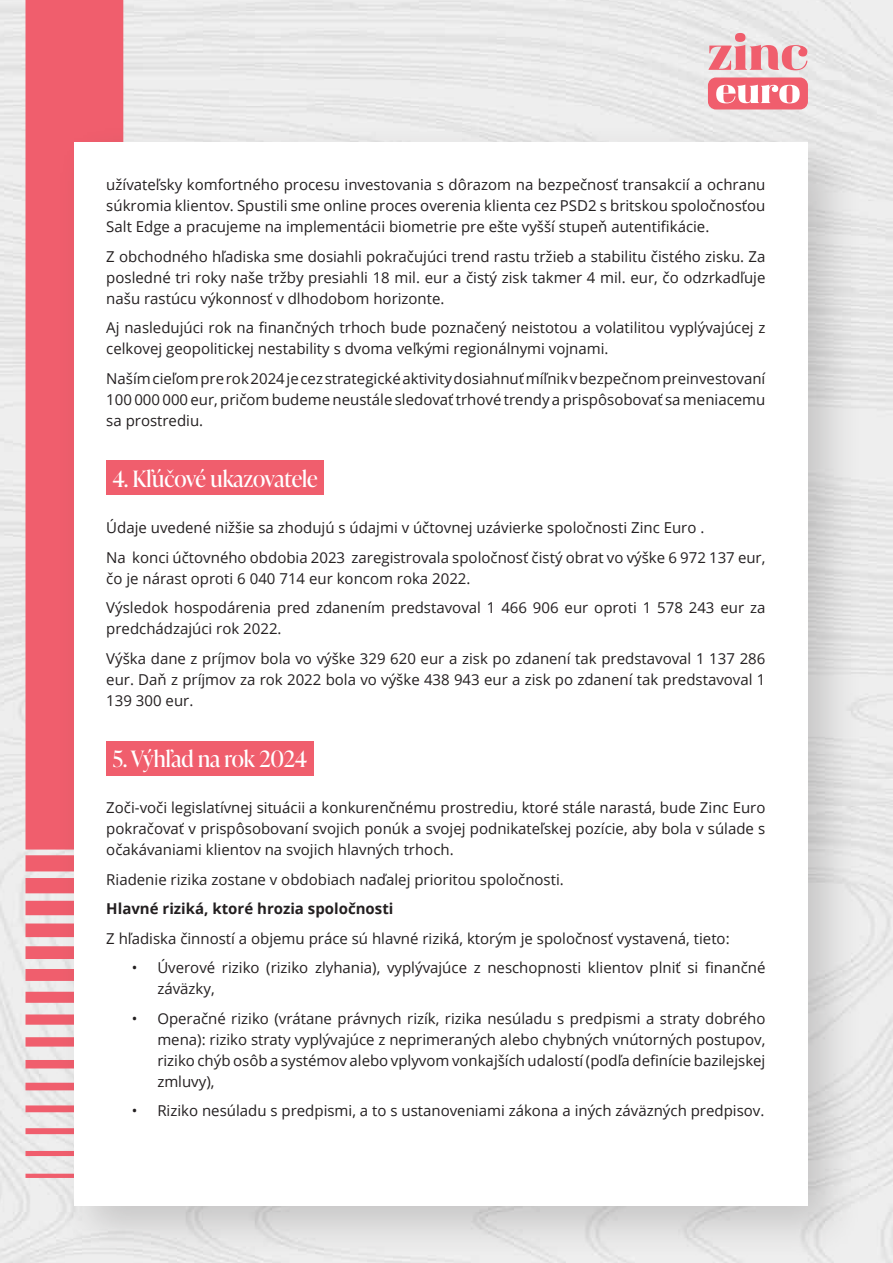
<style>
.page{position:relative;width:893px;height:1263px;background:#fff}
.page>*{position:absolute;margin:0;border:0;box-sizing:border-box;transform-origin:0 0}
.t1{font:22.5px "Ivy Presto Display";letter-spacing:-.005em;color:#fff}
.t2{font:15px/21px "Open Sans";color:#231f20}
.t3{font:700 15px "Open Sans";color:#231f20}
</style>
<div class="page">
<img style="left:0;top:0;width:893px;height:1263px">
<svg style="left:708px;top:33px;width:99px;height:37px"></svg>
<div style="left:708px;top:77px;width:100px;height:32px;background:#f05e6d;border-radius:8px"></div>
<svg style="left:716px;top:85px;width:84px;height:18px"></svg>
<svg style="left:26px;top:0;width:97px;height:1178px;fill:#f05e6d"></svg>
<div style="left:55px;top:123px;width:809px;height:1138px;background:#231f20;opacity:.2"></div>
<div style="left:74px;top:142px;width:734px;height:1063px;background:#fff"></div>
<div style="left:106px;top:461px;width:218px;height:34px;background:#f05e6d"></div>
<div style="left:106px;top:741px;width:207px;height:34px;background:#f05e6d"></div>
<p class="t2" style="left:106px;top:174px;width:661px;text-align:justify">užívateľsky komfortného procesu investovania s dôrazom na bezpečnosť transakcií a ochranu súkromia klientov. Spustili sme online proces overenia klienta cez PSD2 s britskou spoločnosťou Salt Edge a pracujeme na implementácii biometrie pre ešte vyšší stupeň autentifikácie.</p>
<p class="t2" style="left:106px;top:245px;width:661px;text-align:justify">Z obchodného hľadiska sme dosiahli pokračujúci trend rastu tržieb a stabilitu čistého zisku. Za posledné tri roky naše tržby presiahli 18 mil. eur a čistý zisk takmer 4 mil. eur, čo odzrkadľuje našu rastúcu výkonnosť v dlhodobom horizonte.</p>
<p class="t2" style="left:106px;top:317px;width:661px">Aj nasledujúci rok na finančných trhoch bude poznačený neistotou a volatilitou vyplývajúcej z celkovej geopolitickej nestability s dvoma veľkými regionálnymi vojnami.</p>
<p class="t2" style="left:106px;top:367px;width:661px;text-align:justify">Naším cieľom pre rok 2024 je cez strategické aktivity dosiahnuť míľnik v bezpečnom preinvestovaní 100 000 000 eur, pričom budeme neustále sledovať trhové trendy a prispôsobovať sa meniacemu sa prostrediu.</p>
<h1 class="t1" style="left:113px;top:462px;width:207px">4. Kľúčové ukazovatele</h1>
<p class="t2" style="left:106px;top:512px;width:661px;line-height:29.5px">Údaje uvedené nižšie sa zhodujú s údajmi v účtovnej uzávierke spoločnosti Zinc Euro .<br>Na konci účtovného obdobia 2023 zaregistrovala spoločnosť čistý obrat vo výške 6 972 137 eur,</p>
<p class="t2" style="left:106px;top:563px;width:661px;line-height:29.5px">čo je nárast oproti 6 040 714 eur koncom roka 2022.<br>Výsledok hospodárenia pred zdanením predstavoval 1 466 906 eur oproti 1 578 243 eur za</p>
<p class="t2" style="left:106px;top:614px;width:661px;line-height:29.5px">predchádzajúci rok 2022.<br>Výška dane z príjmov bola vo výške 329 620 eur a zisk po zdanení tak predstavoval 1 137 286</p>
<p class="t2" style="left:106px;top:668px;width:661px">eur. Daň z príjmov za rok 2022 bola vo výške 438 943 eur a zisk po zdanení tak predstavoval 1<br>139 300 eur.</p>
<h1 class="t1" style="left:113px;top:742px;width:196px">5. Výhľad na rok 2024</h1>
<p class="t2" style="left:106px;top:797px;width:661px;text-align:justify">Zoči-voči legislatívnej situácii a konkurenčnému prostrediu, ktoré stále narastá, bude Zinc Euro pokračovať v prispôsobovaní svojich ponúk a svojej podnikateľskej pozície, aby bola v súlade s očakávaniami klientov na svojich hlavných trhoch.</p>
<p class="t2" style="left:106px;top:868px;width:459px">Riadenie rizika zostane v obdobiach naďalej prioritou spoločnosti.</p>
<p class="t3" style="left:106px;top:898px;width:289px">Hlavné riziká, ktoré hrozia spoločnosti</p>
<p class="t2" style="left:106px;top:927px;width:625px">Z hľadiska činností a objemu práce sú hlavné riziká, ktorým je spoločnosť vystavená, tieto:</p>
<p class="t2" style="left:157px;top:957px;width:610px;text-indent:-26px">• Úverové riziko (riziko zlyhania), vyplývajúce z neschopnosti klientov plniť si finančné záväzky,</p>
<p class="t2" style="left:157px;top:1007px;width:610px;text-align:justify;text-indent:-26px">• Operačné riziko (vrátane právnych rizík, rizika nesúladu s predpismi a straty dobrého mena): riziko straty vyplývajúce z neprimeraných alebo chybných vnútorných postupov, riziko chýb osôb a systémov alebo vplyvom vonkajších udalostí (podľa definície bazilejskej zmluvy),</p>
<p class="t2" style="left:132px;top:1100px;width:634px">• Riziko nesúladu s predpismi, a to s ustanoveniami zákona a iných záväzných predpisov.</p>
</div>
